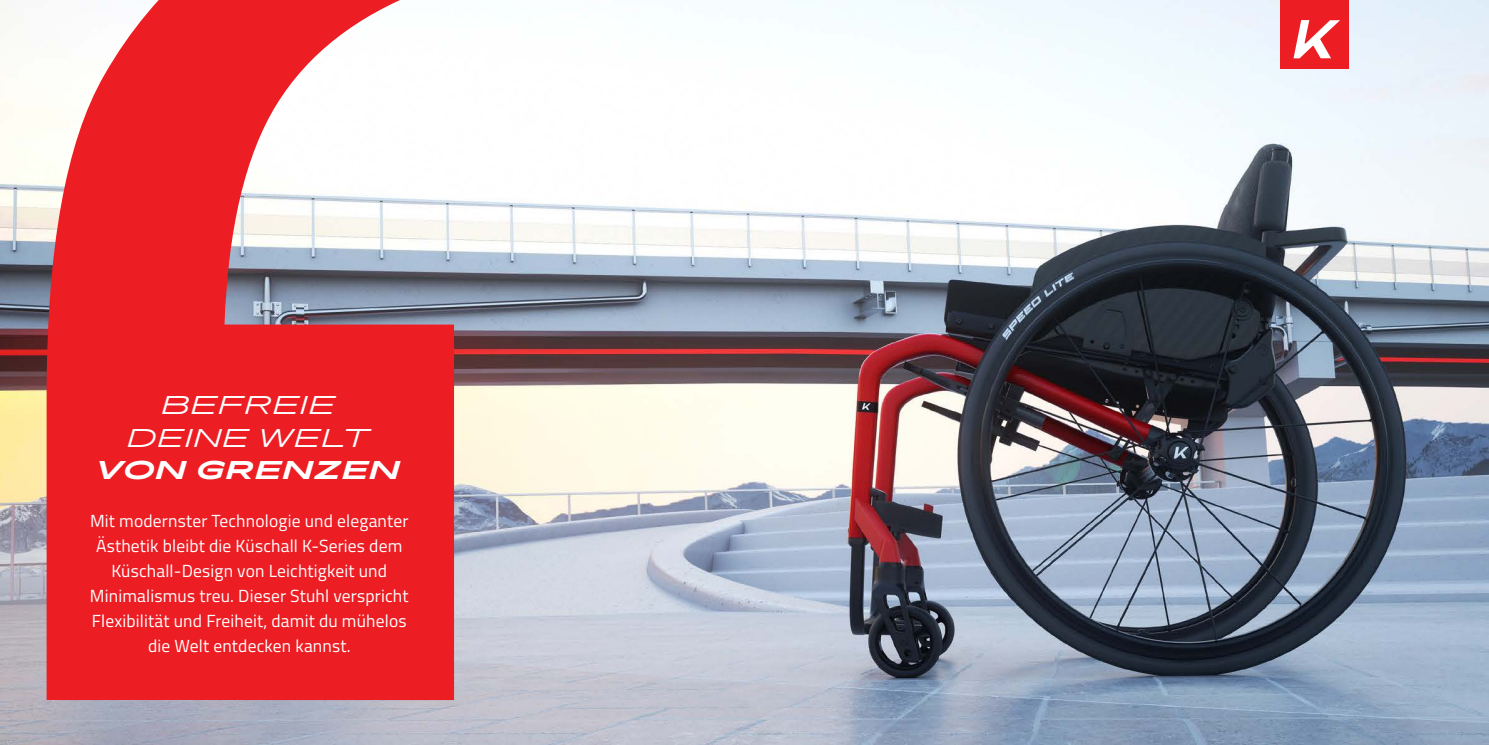
<style>
.page{position:relative;width:1489px;height:745px;background:#fff}
.page>*{position:absolute;margin:0;border:0;box-sizing:border-box;transform-origin:0 0}
.t1{font:italic 300 25px/32.5px "Pano";letter-spacing:.06em;color:#fff;text-align:center}
.t2{font:italic 700 25px "Pano";letter-spacing:.06em;color:#fff}
.t3{font:17.5px/25px "Titillium Web";letter-spacing:.01em;color:#fff;text-align:center}
</style>
<div class="page">
<img style="left:0;top:0;width:1488px;height:744px">
<svg style="left:47px;top:0;width:407px;height:699px;fill:#ed1d24"></svg>
<div style="left:1280px;top:0;width:68px;height:68px;background:#ed1d24"></div>
<svg style="left:1293px;top:20px;width:46px;height:38px"></svg>
<h1 class="t1" style="left:127px;top:388px;width:243px">BEFREIE<br>DEINE WELT</h1>
<h1 class="t2" style="left:97px;top:453px;width:304px">VON GRENZEN</h1>
<p class="t3" style="left:90px;top:507px;width:320px">Mit modernster Technologie und eleganter Ästhetik bleibt die Küschall K-Series dem Küschall-Design von Leichtigkeit und Minimalismus treu. Dieser Stuhl verspricht Flexibilität und Freiheit, damit du mühelos die Welt entdecken kannst.</p>
</div>
